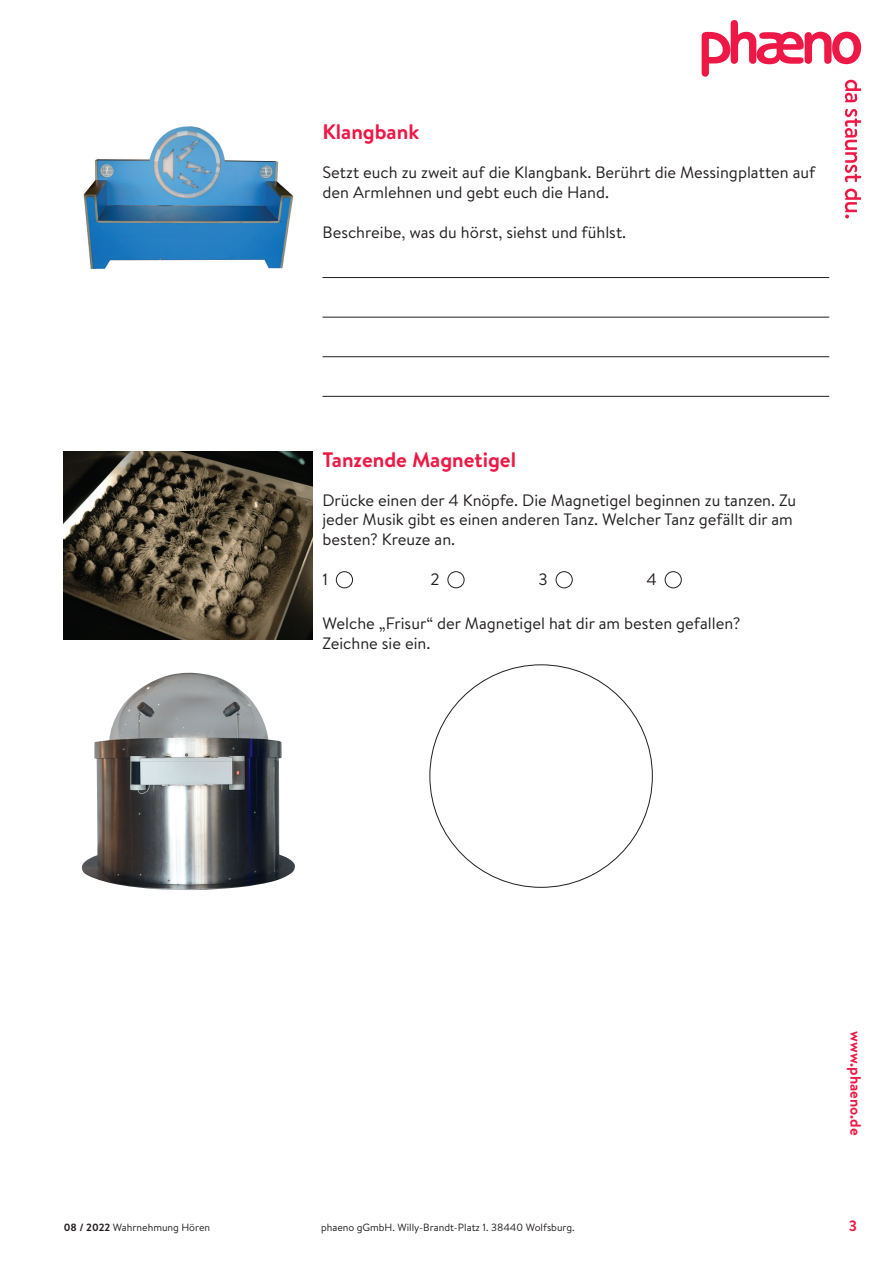
<style>
.page{position:relative;width:893px;height:1263px;background:#fff}
.page>*{position:absolute;margin:0;border:0;box-sizing:border-box;transform-origin:0 0}
.t1{font:700 21px "Brandon Text";color:#ed1845}
.t2{font:16.5px/19.8px "Brandon Text";color:#231f20}
.t3{font:700 15px "Brandon Text";color:#ed1845}
.t4{font:10.5px "Brandon Text";color:#231f20}
.s1{font-weight:700}
</style>
<div class="page">
<svg style="left:702px;top:20px;width:159px;height:198px"></svg>
<img style="left:83px;top:126px;width:211px;height:143px">
<hr style="left:322px;top:277px;width:507px;height:1px;background:#231f20">
<hr style="left:322px;top:317px;width:507px;height:1px;background:#231f20">
<hr style="left:322px;top:356px;width:507px;height:1px;background:#231f20">
<hr style="left:322px;top:396px;width:507px;height:1px;background:#231f20">
<div style="left:336px;top:571px;width:17px;height:17px;border:1px solid #231f20;border-radius:50%"></div>
<div style="left:447px;top:571px;width:17px;height:17px;border:1px solid #231f20;border-radius:50%"></div>
<div style="left:556px;top:571px;width:17px;height:17px;border:1px solid #231f20;border-radius:50%"></div>
<div style="left:665px;top:571px;width:17px;height:17px;border:1px solid #231f20;border-radius:50%"></div>
<img style="left:64px;top:452px;width:248px;height:187px">
<img style="left:82px;top:673px;width:213px;height:217px">
<p class="t1" style="left:322px;top:117px;width:98px">Klangbank</p>
<p class="t2" style="left:322px;top:162px;width:494px">Setzt euch zu zweit auf die Klangbank. Berührt die Messingplatten auf den Armlehnen und gebt euch die Hand.</p>
<p class="t2" style="left:322px;top:221px;width:305px">Beschreibe, was du hörst, siehst und fühlst.</p>
<p class="t1" style="left:322px;top:445px;width:195px">Tanzende Magnetigel</p>
<p class="t2" style="left:322px;top:489px;width:475px">Drücke einen der 4 Knöpfe. Die Magnetigel beginnen zu tanzen. Zu jeder Musik gibt es einen anderen Tanz. Welcher Tanz gefällt dir am besten? Kreuze an.</p>
<p class="t2" style="left:322px;top:569px;width:7px">1</p>
<p class="t2" style="left:430px;top:569px;width:11px">2</p>
<p class="t2" style="left:538px;top:569px;width:11px">3</p>
<p class="t2" style="left:646px;top:569px;width:12px">4</p>
<p class="t2" style="left:322px;top:613px;width:420px">Welche „Frisur“ der Magnetigel hat dir am besten gefallen?<br>Zeichne sie ein.</p>
<p class="t4" style="left:64px;top:1220px;width:148px"><span class="s1">08 / 2022</span> Wahrnehmung Hören</p>
<p class="t4" style="left:321px;top:1220px;width:255px">phaeno gGmbH. Willy-Brandt-Platz 1. 38440 Wolfsburg.</p>
<p class="t3" style="left:866px;top:1031px;width:106px;rotate:90deg">www.phaeno.de</p>
<p class="t3" style="left:849px;top:1215px;width:10px">3</p>
</div>
